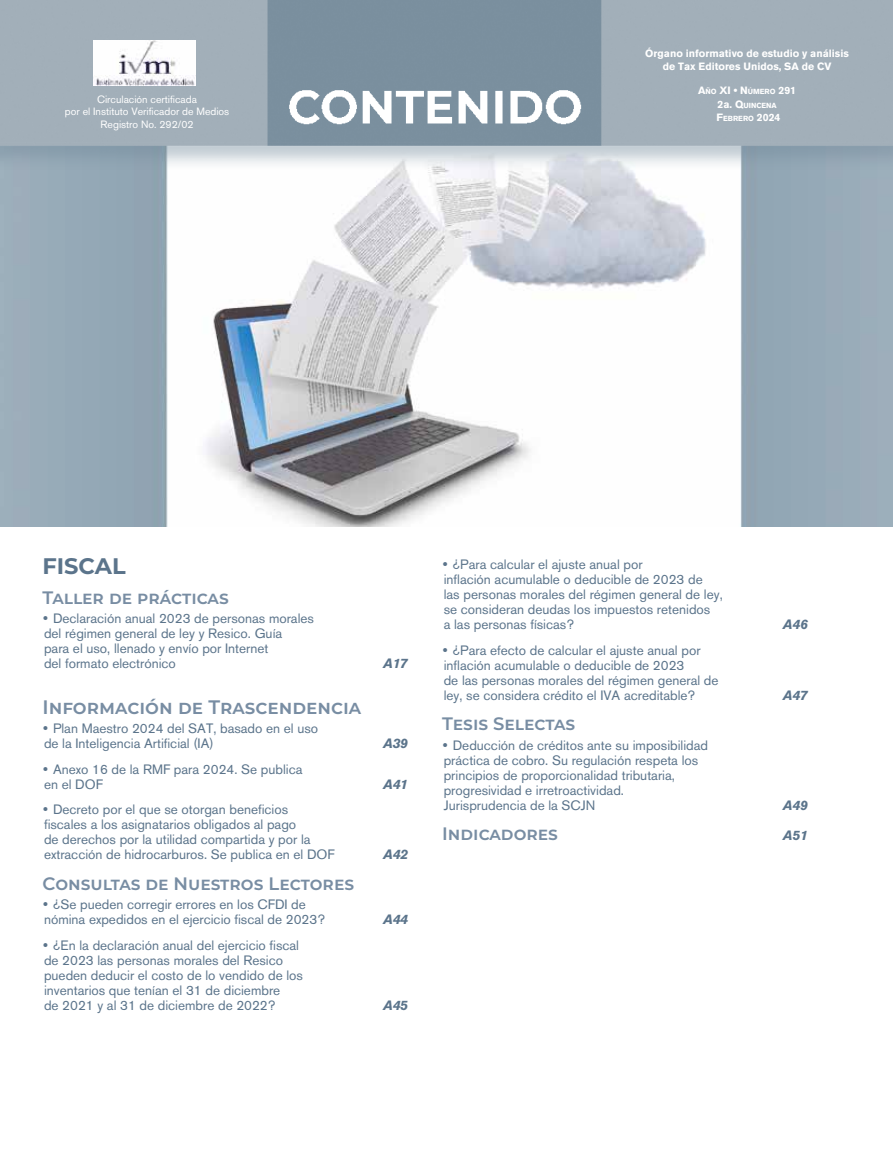
<style>
.page{position:relative;width:893px;height:1170px;background:#fff}
.page>*{position:absolute;margin:0;border:0;box-sizing:border-box;transform-origin:0 0}
.t1{font:700 22.5px "Montserrat";color:#5b748b}
.t2{font:600 19.5px "Montserrat";color:#788da3}
.t3{font:600 18px "Montserrat";color:#788da3}
.t4{font:13.5px/15px "Akzidenz Grotesk BE";color:#5b748b}
.t5{font:italic 700 13.5px "Akzidenz Grotesk BE";color:#5b748b}
.t6{font:10.5px/12.6px "Akzidenz Grotesk BE";color:#fff;text-align:center}
.t7{font:700 10.5px/13.5px "Akzidenz Grotesk BE";color:#fff;text-align:center}
.t8{font:700 10.5px "Akzidenz Grotesk BE";color:#fff}
.t9{font:700 7.35px/13.5px "Akzidenz Grotesk BE";color:#fff}
.s1{font-size:7.35px}
.s2{font-size:10.5px}
</style>
<div class="page">
<hr style="left:892px;top:990px;width:1px;height:179px;background:#97a7ba">
<img style="left:0;top:178px;width:893px;height:349px">
<img style="left:0;top:0;width:893px;height:178px">
<img style="left:94px;top:41px;width:102px;height:45px">
<p class="t6" style="left:65px;top:93px;width:166px">Circulación certificada<br>por el Instituto Verificador de Medios<br>Registro No. 292/02</p>
<p class="t7" style="left:645px;top:46px;width:205px">Órgano informativo de estudio y análisis de Tax Editores Unidos, SA de CV</p>
<p class="t8" style="left:698px;top:85px;width:100px">A<span class="s1">ÑO</span> XI • N<span class="s1">ÚMERO</span> 291</p>
<p class="t9" style="left:717px;top:99px;width:65px"><span class="s2">2</span><span class="s2">a.</span> <span class="s2">Q</span>UINCENA<br><span class="s2">F</span>EBRERO <span class="s2">2024</span></p>
<h1 class="t1" style="left:43px;top:550px;width:85px">FISCAL</h1>
<h3 class="t3" style="left:43px;top:585px;width:188px">Taller de prácticas</h3>
<p class="t4" style="left:44px;top:611px;width:272px;text-indent:9px">Declaración anual 2023 de personas morales del régimen general de ley y Resico. Guía<br>para el uso, llenado y envío por Internet<br>del formato electrónico</p>
<h2 class="t2" style="left:43px;top:693px;width:320px">Información de Trascendencia</h2>
<p class="t4" style="left:44px;top:720px;width:276px;text-indent:9px">Plan Maestro 2024 del SAT, basado en el uso de la Inteligencia Artificial (IA)</p>
<p class="t4" style="left:44px;top:761px;width:260px;text-indent:9px">Anexo 16 de la RMF para 2024. Se publica en el DOF</p>
<p class="t4" style="left:44px;top:802px;width:292px;text-indent:9px">Decreto por el que se otorgan beneficios<br>fiscales a los asignatarios obligados al pago<br>de derechos por la utilidad compartida y por la extracción de hidrocarburos. Se publica en el DOF</p>
<h3 class="t3" style="left:43px;top:870px;width:313px">Consultas de Nuestros Lectores</h3>
<p class="t4" style="left:44px;top:896px;width:282px;text-indent:9px">¿Se pueden corregir errores en los CFDI de nómina expedidos en el ejercicio fiscal de 2023?</p>
<p class="t4" style="left:44px;top:937px;width:261px;text-indent:9px">¿En la declaración anual del ejercicio fiscal de 2023 las personas morales del Resico pueden deducir el costo de lo vendido de los inventarios que tenían el 31 de diciembre<br>de 2021 y al 31 de diciembre de 2022?</p>
<p class="t5" style="left:383px;top:655px;width:26px">A17</p>
<p class="t5" style="left:383px;top:735px;width:26px">A39</p>
<p class="t5" style="left:383px;top:776px;width:26px">A41</p>
<p class="t5" style="left:383px;top:846px;width:26px">A42</p>
<p class="t5" style="left:383px;top:911px;width:26px">A44</p>
<p class="t5" style="left:383px;top:996px;width:26px">A45</p>
<p class="t4" style="left:444px;top:557px;width:281px;text-indent:9px">¿Para calcular el ajuste anual por<br>inflación acumulable o deducible de 2023 de<br>las personas morales del régimen general de ley, se consideran deudas los impuestos retenidos<br>a las personas físicas?</p>
<p class="t4" style="left:444px;top:642px;width:276px;text-indent:9px">¿Para efecto de calcular el ajuste anual por inflación acumulable o deducible de 2023<br>de las personas morales del régimen general de ley, se considera crédito el IVA acreditable?</p>
<h3 class="t3" style="left:442px;top:711px;width:134px">Tesis Selectas</h3>
<p class="t4" style="left:444px;top:737px;width:266px;text-indent:9px">Deducción de créditos ante su imposibilidad práctica de cobro. Su regulación respeta los principios de proporcionalidad tributaria, progresividad e irretroactividad.<br>Jurisprudencia de la SCJN</p>
<p class="t5" style="left:783px;top:616px;width:26px">A46</p>
<p class="t5" style="left:783px;top:687px;width:26px">A47</p>
<p class="t5" style="left:783px;top:796px;width:26px">A49</p>
<h3 class="t3" style="left:442px;top:820px;width:117px">Indicadores</h3>
<p class="t5" style="left:783px;top:827px;width:26px">A51</p>
</div>
